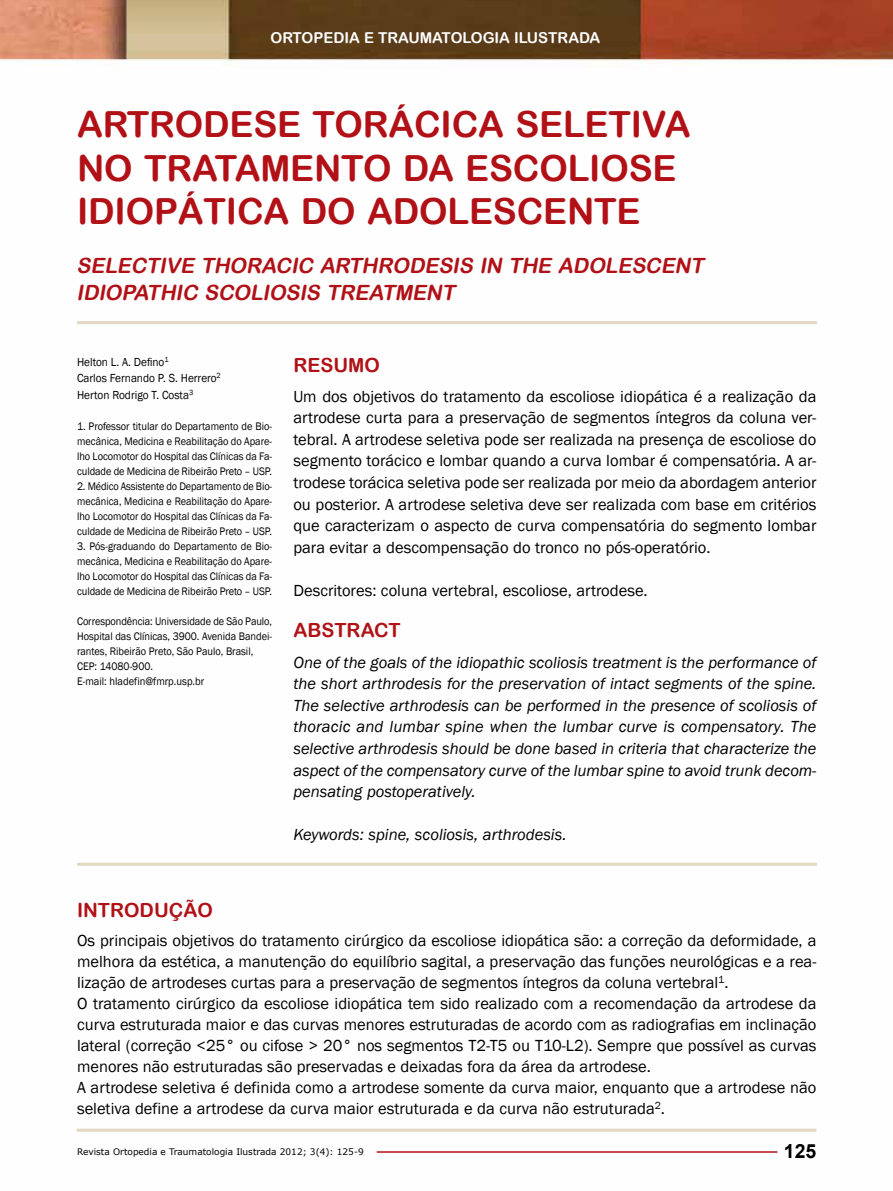
<style>
.page{position:relative;width:893px;height:1191px;background:#fff}
.page>*{position:absolute;margin:0;border:0;box-sizing:border-box;transform-origin:0 0}
.t1{font:36px/43.5px "Arial Rounded MT Bold";letter-spacing:-.005em;color:#b11116}
.t2{font:italic 21px/27px "Arial Rounded MT Bold";letter-spacing:-.005em;color:#b11116}
.t3{font:19.5px "Arial Rounded MT Bold";color:#b11116}
.t4{font:700 19.5px "Arial";color:#000}
.t5{font:16.5px/21px "Franklin Gothic";color:#000;text-align:justify}
.t6{font:italic 16.5px/21.6px "Franklin Gothic";color:#000;text-align:justify}
.t7{font:15px "Arial Rounded MT Bold";letter-spacing:-.005em;color:#fff}
.t8{font:12px/16.5px "Franklin Gothic";color:#000;scale:.94 1}
.t9{font:11.25px/15px "Franklin Gothic";letter-spacing:-.005em;color:#000;text-align:justify;scale:.92 1}
.t10{font:11.25px/15px "Franklin Gothic";letter-spacing:-.005em;color:#000;text-align:justify;scale:.91 1}
.t11{font:9px "Verdana";color:#000}
</style>
<div class="page">
<img style="left:0;top:0;width:893px;height:1153px">
<hr style="left:377px;top:1151px;width:400px;height:1px;background:#b11116">
<hr style="left:77px;top:321px;width:740px;height:3px;background:#e2d7c0">
<hr style="left:77px;top:1128px;width:739px;height:3px;background:#e2d7c0">
<hr style="left:77px;top:862px;width:740px;height:3px;background:#e2d7c0">
<p class="t7" style="left:271px;top:29px;width:331px">ORTOPEDIA E TRAUMATOLOGIA ILUSTRADA</p>
<h1 class="t1" style="left:77px;top:102px;width:615px">ARTRODESE TORÁCICA SELETIVA<br>NO TRATAMENTO DA ESCOLIOSE<br>ID IOPÁTICA DO ADOLESCENTE</h1>
<p class="t2" style="left:77px;top:252px;width:633px">SELECTIVE THORACIC ARTHRODESIS IN THE ADOLESCENT<br>IDIOPATHIC SCOLIOSIS TREATMENT</p>
<p class="t8" style="left:77px;top:354px;width:154px">Helton L. A. Defino<sup>1<br></sup>Carlos Fernando P. S. Herrero<sup>2<br></sup>Herton Rodrigo T. Costa<sup>3</sup></p>
<p class="t9" style="left:77px;top:419px;width:214px">1. Professor titular do Departamento de Bio&shy;mecânica, Medicina e Reabilitação do Apare&shy;lho Locomotor do Hospital das Clínicas da Fa&shy;culdade de Medicina de Ribeirão Preto – USP.</p>
<p class="t10" style="left:77px;top:479px;width:216px">2. Médico Assistente do Departamento de Bio&shy;mecânica, Medicina e Reabilitação do Apare&shy;lho Locomotor do Hospital das Clínicas da Fa&shy;culdade de Medicina de Ribeirão Preto – USP.</p>
<p class="t9" style="left:77px;top:539px;width:214px">3. Pós-graduando do Departamento de Bio&shy;mecânica, Medicina e Reabilitação do Apare&shy;lho Locomotor do Hospital das Clínicas da Fa&shy;culdade de Medicina de Ribeirão Preto – USP.</p>
<p class="t9" style="left:77px;top:614px;width:214px;text-align:left">Correspondência: Universidade de São Paulo, Hospital das Clínicas, 3900. Avenida Bandei&shy;rantes, Ribeirão Preto, São Paulo, Brasil, CEP: 14080-900.<br>E-mail: hladefin@fmrp.usp.br</p>
<p class="t3" style="left:293px;top:353px;width:88px">RESUMO</p>
<p class="t5" style="left:293px;top:386px;width:525px;line-height:21.6px">Um dos objetivos do tratamento da escoliose idiopática é a realização da artrodese curta para a preservação de segmentos íntegros da coluna ver&shy;tebral. A artrodese seletiva pode ser realizada na presença de escoliose do segmento torácico e lombar quando a curva lombar é compensatória. A ar&shy;trodese torácica seletiva pode ser realizada por meio da abordagem anterior ou posterior. A artrodese seletiva deve ser realizada com base em critérios que caracterizam o aspecto de curva compensatória do segmento lombar para evitar a descompensação do tronco no pós-operatório.</p>
<p class="t5" style="left:293px;top:580px;width:356px">Descritores: coluna vertebral, escoliose, artrodese.</p>
<p class="t3" style="left:293px;top:619px;width:109px">AB STRACT</p>
<p class="t6" style="left:293px;top:651px;width:524px">One of the goals of the idiopathic scoliosis treatment is the performance of the short arthrodesis for the preservation of intact segments of the spine.<br>The selective arthrodesis can be performed in the presence of scoliosis of thoracic and lumbar spine when the lumbar curve is compensatory. The selective arthrodesis should be done based in criteria that characterize the aspect of the compensatory curve of the lumbar spine to avoid trunk decom&shy;pensating postoperatively.</p>
<p class="t6" style="left:293px;top:824px;width:275px">Keywords: spine, scoliosis, arthrodesis.</p>
<p class="t3" style="left:77px;top:898px;width:14px">INTRO</p>
<p class="t3" style="left:140px;top:898px;width:73px">DUÇÃO</p>
<p class="t5" style="left:77px;top:930px;width:741px;text-align:left">Os principais objetivos do tratamento cirúrgico da escoliose idiopática são: a correção da deformidade, a melhora da estética, a manutenção do equilíbrio sagital, a preservação das funções neurológicas e a rea&shy;lização de artrodeses curtas para a preservação de segmentos íntegros da coluna vertebral<sup>1</sup>.<br>O tratamento cirúrgico da escoliose idiopática tem sido realizado com a recomendação da artrodese da curva estruturada maior e das curvas menores estruturadas de acordo com as radiografias em inclinação lateral (correção &lt;25° ou cifose &gt; 20° nos segmentos T2-T5 ou T10-L2). Sempre que possível as curvas menores não estruturadas são preservadas e deixadas fora da área da artrodese.<br>A artrodese seletiva é definida como a artrodese somente da curva maior, enquanto que a artrodese não seletiva define a artrodese da curva maior estruturada e da curva não estruturada<sup>2</sup>.</p>
<p class="t11" style="left:77px;top:1145px;width:288px">Revista Ortopedia e Traumatologia Ilustrada 2012; 3(4): 125-9</p>
<p class="t4" style="left:784px;top:1137px;width:34px">125</p>
</div>
